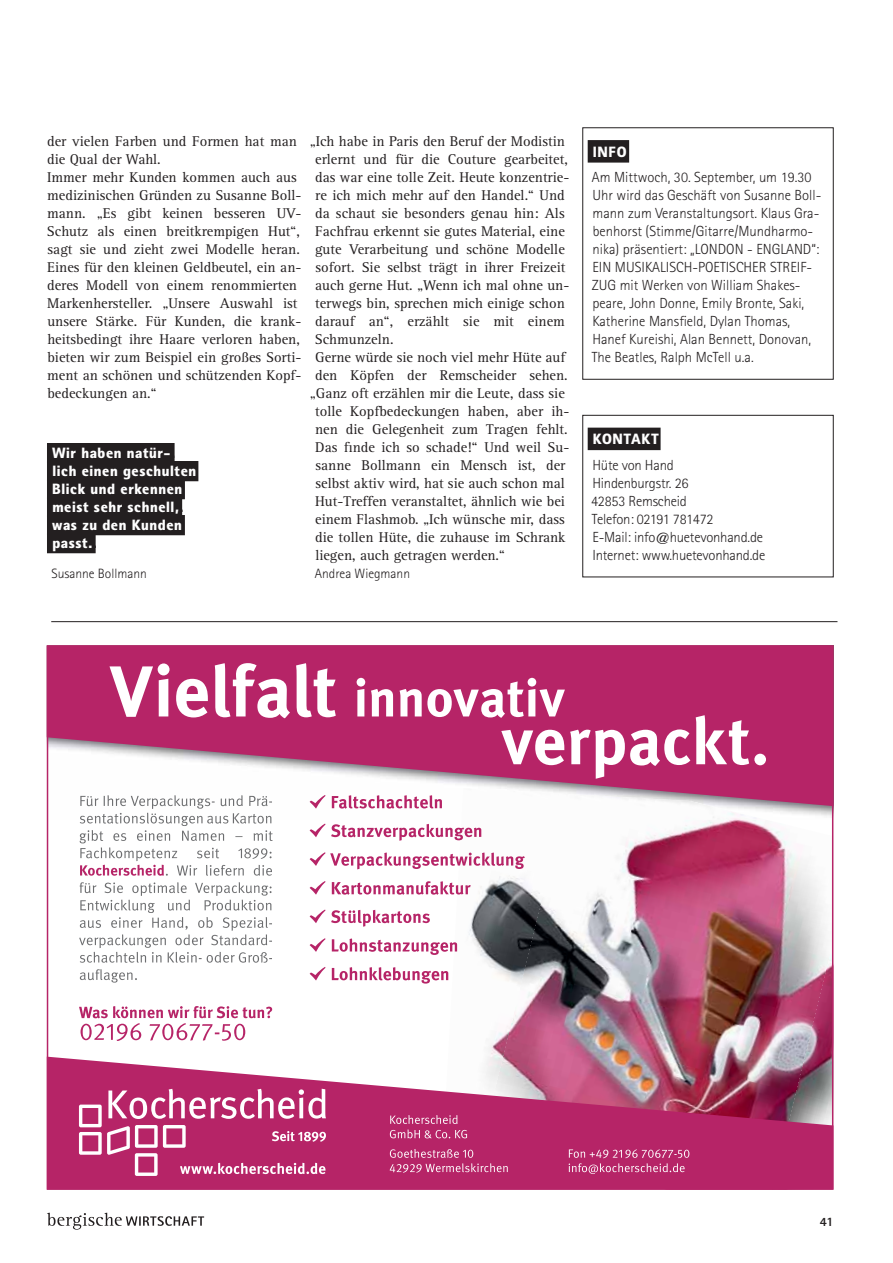
<style>
.page{position:relative;width:893px;height:1263px;background:#fff}
.page>*{position:absolute;margin:0;border:0;box-sizing:border-box;transform-origin:0 0}
.t1{font:900 15px/18px "Rotis II Sans Std";letter-spacing:.04em;color:#fff}
.t2{font:14.7px/18px "Rotis Serif";color:#231f20}
.t3{font:300 14.7px/18px "Rotis Sans Serif";color:#231f20}
.t4{font:300 13.5px "Rotis Sans Serif";color:#231f20}
.t5{font:800 12.75px "Rotis Sans Serif";color:#231f20}
.s1{color:#231f20}
</style>
<div class="page">
<svg style="left:47px;top:1213px;width:157px;height:17px"></svg>
<hr style="left:51px;top:621px;width:786px;height:1px;background:#231f20">
<div style="left:588px;top:140px;width:41px;height:23px;background:#231f20"></div>
<svg style="left:47px;top:645px;width:786px;height:545px"></svg>
<div style="left:588px;top:428px;width:73px;height:22px;background:#231f20"></div>
<div style="left:583px;top:415px;width:250px;height:162px;border:1px solid #231f20"></div>
<div style="left:47px;top:443px;width:128px;height:20px;background:#231f20"></div>
<div style="left:47px;top:461px;width:151px;height:20px;background:#231f20"></div>
<div style="left:47px;top:479px;width:138px;height:20px;background:#231f20"></div>
<div style="left:47px;top:497px;width:135px;height:20px;background:#231f20"></div>
<div style="left:47px;top:515px;width:138px;height:20px;background:#231f20"></div>
<div style="left:47px;top:533px;width:49px;height:20px;background:#231f20"></div>
<p class="t2" style="left:47px;top:133px;width:256px">der vielen Farben und Formen hat man die Qual der Wahl.<br>Immer mehr Kunden kommen auch aus medizinischen Gründen zu Susanne Boll&shy;mann. „Es gibt keinen besseren UV-Schutz als einen breitkrempigen Hut“, sagt sie und zieht zwei Modelle heran.<br>Eines für den kleinen Geldbeutel, ein an&shy;deres Modell von einem renommierten Markenhersteller. „Unsere Auswahl ist unsere Stärke. Für Kunden, die krank&shy;heitsbedingt ihre Haare verloren haben, bieten wir zum Beispiel ein großes Sorti&shy;ment an schönen und schützenden Kopf&shy;bedeckungen an.“</p>
<p class="t2" style="left:310px;top:133px;width:257px">„Ich habe in Paris den Beruf der Modistin</p>
<p class="t2" style="left:315px;top:151px;width:254px">erlernt und für die Couture gearbeitet,</p>
<p class="t2" style="left:315px;top:169px;width:256px">das war eine tolle Zeit. Heute konzentrie-</p>
<p class="t2" style="left:315px;top:187px;width:251px">re ich mich mehr auf den Handel.“ Und</p>
<p class="t2" style="left:315px;top:205px;width:251px">da schaut sie besonders genau hin: Als</p>
<p class="t2" style="left:315px;top:223px;width:251px">Fachfrau erkennt sie gutes Material, eine</p>
<p class="t2" style="left:315px;top:241px;width:251px">gute Verarbeitung und schöne Modelle</p>
<p class="t2" style="left:316px;top:259px;width:251px">sofort. Sie selbst trägt in ihrer Freizeit</p>
<p class="t2" style="left:315px;top:277px;width:256px">auch gerne Hut. „Wenn ich mal ohne un-</p>
<p class="t2" style="left:315px;top:295px;width:251px">terwegs bin, sprechen mich einige schon</p>
<p class="t2" style="left:315px;top:313px;width:251px">darauf an“, erzählt sie mit einem</p>
<p class="t2" style="left:315px;top:331px;width:80px">Schmunzeln.</p>
<p class="t2" style="left:315px;top:349px;width:252px">Gerne würde sie noch viel mehr Hüte auf</p>
<p class="t2" style="left:315px;top:367px;width:254px">den Köpfen der Remscheider sehen.</p>
<p class="t2" style="left:310px;top:385px;width:257px">„Ganz oft erzählen mir die Leute, dass sie</p>
<p class="t2" style="left:315px;top:403px;width:256px">tolle Kopfbedeckungen haben, aber ih-</p>
<p class="t2" style="left:315px;top:421px;width:254px">nen die Gelegenheit zum Tragen fehlt.</p>
<p class="t2" style="left:315px;top:439px;width:256px">Das finde ich so schade!“ Und weil Su-</p>
<p class="t2" style="left:316px;top:457px;width:251px">sanne Bollmann ein Mensch ist, der</p>
<p class="t2" style="left:316px;top:475px;width:251px">selbst aktiv wird, hat sie auch schon mal</p>
<p class="t2" style="left:315px;top:493px;width:251px">Hut-Treffen veranstaltet, ähnlich wie bei</p>
<p class="t2" style="left:315px;top:511px;width:251px">einem Flashmob. „Ich wünsche mir, dass</p>
<p class="t2" style="left:315px;top:529px;width:252px">die tollen Hüte, die zuhause im Schrank</p>
<p class="t2" style="left:315px;top:547px;width:191px">liegen, auch getragen werden.“</p>
<p class="t4" style="left:315px;top:568px;width:97px">Andrea Wiegmann</p>
<p class="t1" style="left:52px;top:445px;width:146px">Wir haben natür-<span class="s1">. </span>lich einen geschulten<br>Blick und erkennen meist sehr schnell,<span class="s1">. </span>was zu den Kunden passt.<span class="s1">.</span></p>
<p class="t4" style="left:51px;top:568px;width:97px">Susanne Bollmann</p>
<p class="t1" style="left:593px;top:144px;width:35px">INFO</p>
<p class="t3" style="left:592px;top:169px;width:231px">Am Mittwoch, 30. September, um 19.30<br>Uhr wird das Geschäft von Susanne Boll&shy;mann zum Veranstaltungsort. Klaus Gra&shy;benhorst (Stimme/Gitarre/Mundharmo&shy;nika) präsentiert: „LONDON - ENGLAND“:<br>EIN MUSIKALISCH-POETISCHER STREIF-ZUG mit Werken von William Shakes&shy;peare, John Donne, Emily Bronte, Saki, Katherine Mansfield, Dylan Thomas, Hanef Kureishi, Alan Bennett, Donovan, The Beatles, Ralph McTell u.a.</p>
<p class="t1" style="left:593px;top:432px;width:67px">KONTAKT</p>
<p class="t3" style="left:591px;top:457px;width:176px">Hüte von Hand<br>Hindenburgstr. 26<br>42853 Remscheid<br>Telefon: 02191 781472<br>E-Mail: info@huetevonhand.de<br>Internet: www.huetevonhand.de</p>
<p class="t5" style="left:820px;top:1217px;width:15px">41</p>
</div>
